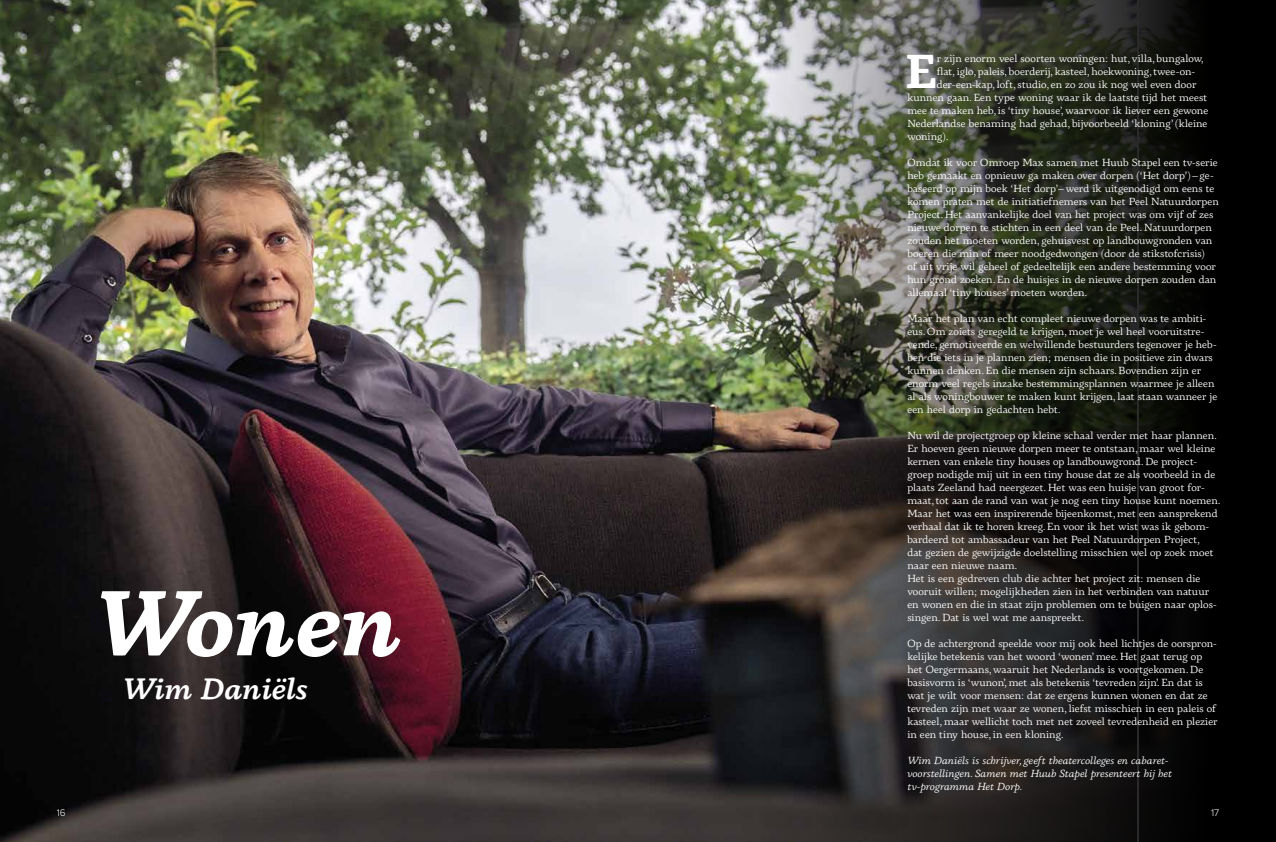
<style>
.page{position:relative;width:1276px;height:842px;background:#fff}
.page>*{position:absolute;margin:0;border:0;box-sizing:border-box;transform-origin:0 0}
.t1{font:italic 800 94.5px "Basco Std";color:#fff}
.t2{font:800 48.9px "Basco Std";color:#fff}
.t3{font:italic 700 30.4px "Basco Std";color:#fff}
.t4{font:10.6px/13px "Basco Std";color:#fff}
.t5{font:italic 10.6px/13px "Basco Std";color:#fff}
.t6{font:300 10px "Proxima Nova";color:#fff}
</style>
<div class="page">
<img style="left:0;top:0;width:763px;height:842px">
<svg style="left:763px;top:0;width:513px;height:842px;background:#2d2d28"></svg>
<h1 class="t1" style="left:92px;top:565px;width:311px">Wonen</h1>
<h3 class="t3" style="left:122px;top:670px;width:187px">Wim Daniëls</h3>
<h2 class="t2" style="left:906px;top:41px;width:32px">E</h2>
<p class="t4" style="left:936px;top:52px;width:269px">r zijn enorm veel soorten woningen: hut, villa, bungalow,</p>
<p class="t4" style="left:936px;top:65px;width:259px">flat, iglo, paleis, boerderij, kasteel, hoekwoning, twee-on-</p>
<p class="t4" style="left:936px;top:78px;width:261px">der-een-kap, loft, studio, en zo zou ik nog wel even door</p>
<p class="t4" style="left:907px;top:91px;width:301px">kunnen gaan. Een type woning waar ik de laatste tijd het meest</p>
<p class="t4" style="left:907px;top:104px;width:302px">mee te maken heb, is ‘tiny house’, waarvoor ik liever een gewone</p>
<p class="t4" style="left:907px;top:117px;width:302px">Nederlandse benaming had gehad, bijvoorbeeld ‘kloning’ (kleine</p>
<p class="t4" style="left:907px;top:130px;width:43px">woning).</p>
<p class="t4" style="left:907px;top:156px;width:313px">Omdat ik voor Omroep Max samen met Huub Stapel een tv-serie heb gemaakt en opnieuw ga maken over dorpen (‘Het dorp’) – ge&shy;baseerd op mijn boek ‘Het dorp’– werd ik uitgenodigd om eens te komen praten met de initiatiefnemers van het Peel Natuurdorpen Project. Het aanvankelijke doel van het project was om vijf of zes nieuwe dorpen te stichten in een deel van de Peel. Natuurdorpen zouden het moeten worden, gehuisvest op landbouwgronden van boeren die min of meer noodgedwongen (door de stikstofcrisis)<br>of uit vrije wil geheel of gedeeltelijk een andere bestemming voor hun grond zoeken. En de huisjes in de nieuwe dorpen zouden dan allemaal ‘tiny houses’ moeten worden.</p>
<p class="t4" style="left:907px;top:312px;width:311px">Maar het plan van echt compleet nieuwe dorpen was te ambiti&shy;eus. Om zoiets geregeld te krijgen, moet je wel heel vooruitstre&shy;vende, gemotiveerde en welwillende bestuurders tegenover je heb&shy;ben die iets in je plannen zien; mensen die in positieve zin dwars kunnen denken. En die mensen zijn schaars. Bovendien zijn er enorm veel regels inzake bestemmingsplannen waarmee je alleen al als woningbouwer te maken kunt krijgen, laat staan wanneer je een heel dorp in gedachten hebt.</p>
<p class="t4" style="left:907px;top:429px;width:315px">Nu wil de projectgroep op kleine schaal verder met haar plannen.<br>Er hoeven geen nieuwe dorpen meer te ontstaan, maar wel kleine kernen van enkele tiny houses op landbouwgrond. De project&shy;groep nodigde mij uit in een tiny house dat ze als voorbeeld in de plaats Zeeland had neergezet. Het was een huisje van groot for&shy;maat, tot aan de rand van wat je nog een tiny house kunt noemen.<br>Maar het was een inspirerende bijeenkomst, met een aansprekend verhaal dat ik te horen kreeg. En voor ik het wist was ik gebom&shy;bardeerd tot ambassadeur van het Peel Natuurdorpen Project,<br>dat gezien de gewijzigde doelstelling misschien wel op zoek moet naar een nieuwe naam.<br>Het is een gedreven club die achter het project zit: mensen die vooruit willen; mogelijkheden zien in het verbinden van natuur en wonen en die in staat zijn problemen om te buigen naar oplos&shy;singen. Dat is wel wat me aanspreekt.</p>
<p class="t4" style="left:907px;top:637px;width:312px">Op de achtergrond speelde voor mij ook heel lichtjes de oorspron&shy;kelijke betekenis van het woord ‘wonen’ mee. Het gaat terug op het Oergermaans, waaruit het Nederlands is voortgekomen. De basisvorm is ‘wunon’, met als betekenis ‘tevreden zijn’. En dat is wat je wilt voor mensen: dat ze ergens kunnen wonen en dat ze tevreden zijn met waar ze wonen, liefst misschien in een paleis of kasteel, maar wellicht toch met net zoveel tevredenheid en plezier in een tiny house, in een kloning.</p>
<p class="t5" style="left:907px;top:754px;width:266px">Wim Daniëls is schrijver, geeft theatercolleges en cabaret&shy;voorstellingen. Samen met Huub Stapel presenteert hij het tv-programma Het Dorp.</p>
<p class="t6" style="left:57px;top:805px;width:10px">16</p>
<p class="t6" style="left:1211px;top:805px;width:10px">17</p>
</div>
